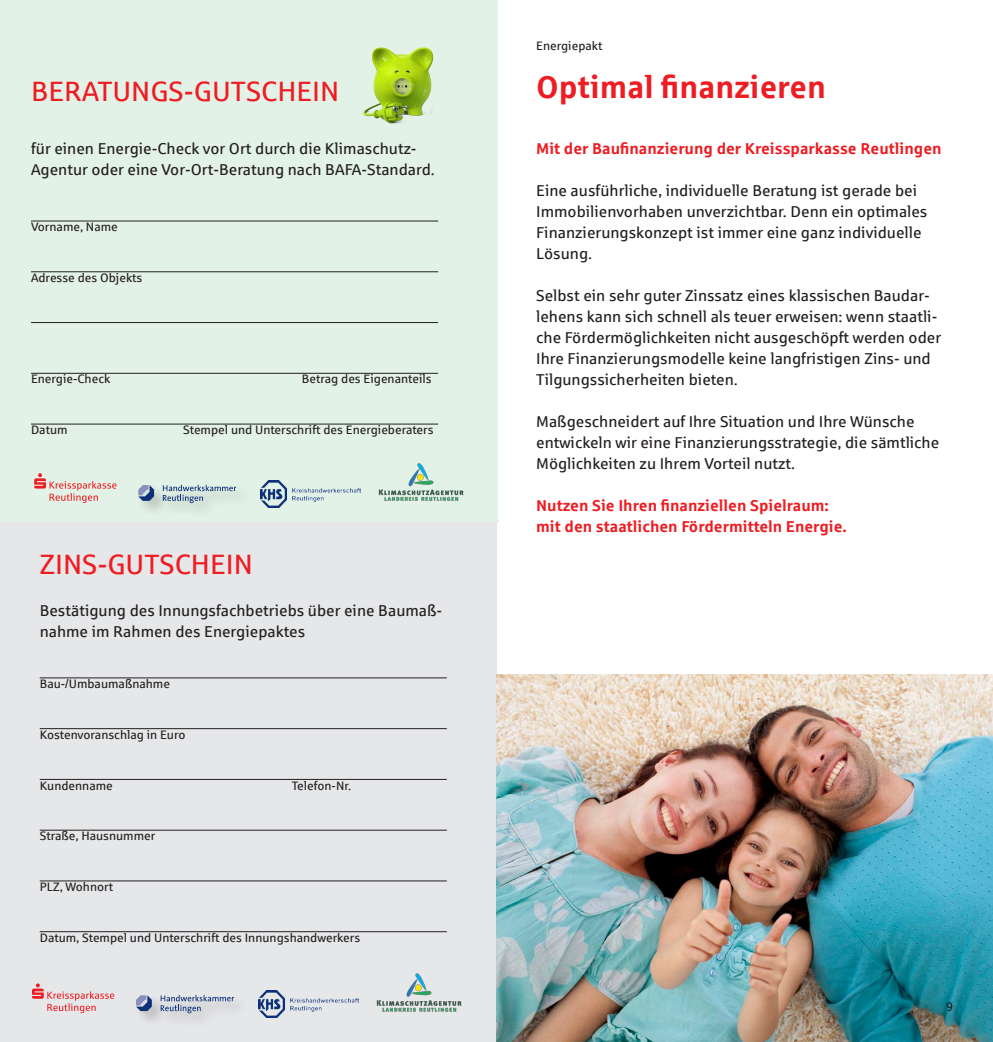
<style>
.page{position:relative;width:993px;height:1042px;background:#fff}
.page>*{position:absolute;margin:0;border:0;box-sizing:border-box;transform-origin:0 0}
.Einleitung_und_Ueber{font:700 31.5px "Sparkasse Rg";color:#ee1d23}
.Fliesstext{font:28px "Sparkasse Rg";color:#ee1d23}
.Fliesstext-2{font:15.75px/21px "Sparkasse Rg";color:#231f20}
.Fliesstext-3{font:700 15.75px/21px "Sparkasse Rg";color:#ee1d23}
.Fliesstext-4{font:12.25px "Sparkasse Rg";color:#231f20}
.Kolumnentitel_und_Pa{font:12.25px "Sparkasse Rg";color:#231f20}
</style>
<div class="page">
<div style="left:0;top:521px;width:496px;height:521px;background:#e6e7e9"></div>
<hr style="left:40px;top:677px;width:406px;height:1px;background:#231f20">
<hr style="left:40px;top:728px;width:406px;height:1px;background:#231f20">
<hr style="left:40px;top:779px;width:406px;height:1px;background:#231f20">
<hr style="left:40px;top:830px;width:406px;height:1px;background:#231f20">
<hr style="left:40px;top:880px;width:406px;height:1px;background:#231f20">
<hr style="left:40px;top:931px;width:406px;height:1px;background:#231f20">
<img style="left:496px;top:675px;width:496px;height:367px">
<div style="left:0;top:0;width:497px;height:522px;background:#e3f2e7"></div>
<hr style="left:31px;top:221px;width:407px;height:1px;background:#231f20">
<hr style="left:31px;top:271px;width:407px;height:1px;background:#231f20">
<hr style="left:31px;top:322px;width:407px;height:1px;background:#231f20">
<hr style="left:31px;top:373px;width:407px;height:1px;background:#231f20">
<hr style="left:31px;top:424px;width:407px;height:1px;background:#231f20">
<img style="left:363px;top:47px;width:71px;height:77px">
<svg style="left:32px;top:983px;width:82px;height:30px"></svg>
<img style="left:258px;top:990px;width:100px;height:27px">
<img style="left:376px;top:973px;width:86px;height:39px">
<div style="left:134px;top:993px;width:114px;height:34px;background:#231f20;opacity:.25"></div>
<svg style="left:136px;top:995px;width:16px;height:16px"></svg>
<svg style="left:160px;top:995px;width:74px;height:18px"></svg>
<svg style="left:34px;top:473px;width:82px;height:30px"></svg>
<img style="left:260px;top:480px;width:100px;height:27px">
<img style="left:378px;top:463px;width:86px;height:38px">
<div style="left:136px;top:482px;width:114px;height:35px;background:#231f20;opacity:.25"></div>
<svg style="left:138px;top:485px;width:16px;height:16px"></svg>
<svg style="left:163px;top:485px;width:73px;height:18px"></svg>
<p class="Fliesstext" style="left:31px;top:74px;width:310px">BERATUNGS-GUTSCHEIN</p>
<p class="Fliesstext-2" style="left:31px;top:138px;width:405px">für einen Energie-Check vor Ort durch die Klimaschutz-<br>Agentur oder eine Vor-Ort-Beratung nach BAFA-Standard.</p>
<p class="Fliesstext-4" style="left:31px;top:219px;width:88px">Vorname, Name</p>
<p class="Fliesstext-4" style="left:31px;top:270px;width:113px">Adresse des Objekts</p>
<p class="Fliesstext-4" style="left:31px;top:372px;width:81px">Energie-Check</p>
<p class="Fliesstext-4" style="left:302px;top:372px;width:131px">Betrag des Eigenanteils</p>
<p class="Fliesstext-4" style="left:31px;top:422px;width:38px">Datum</p>
<p class="Fliesstext-4" style="left:183px;top:422px;width:252px">Stempel und Unterschrift des Energieberaters</p>
<p class="Fliesstext" style="left:40px;top:547px;width:214px">ZINS-GUTSCHEIN</p>
<p class="Fliesstext-2" style="left:40px;top:600px;width:404px">Bestätigung des Innungsfachbetriebs über eine Baumaß&shy;nahme im Rahmen des Energiepaktes</p>
<p class="Fliesstext-4" style="left:40px;top:676px;width:132px">Bau-/Umbaumaßnahme</p>
<p class="Fliesstext-4" style="left:40px;top:727px;width:147px">Kostenvoranschlag in Euro</p>
<p class="Fliesstext-4" style="left:40px;top:778px;width:75px">Kundenname</p>
<p class="Fliesstext-4" style="left:292px;top:778px;width:61px">Telefon-Nr.</p>
<p class="Fliesstext-4" style="left:40px;top:828px;width:117px">Straße, Hausnummer</p>
<p class="Fliesstext-4" style="left:40px;top:879px;width:75px">PLZ, Wohnort</p>
<p class="Fliesstext-4" style="left:40px;top:930px;width:322px">Datum, Stempel und Unterschrift des Innungshandwerkers</p>
<p class="Fliesstext-4" style="left:536px;top:38px;width:68px">Energiepakt</p>
<p class="Einleitung_und_Ueber" style="left:536px;top:67px;width:291px">Optimal finanzieren</p>
<p class="Fliesstext-3" style="left:536px;top:138px;width:407px">Mit der Baufinanzierung der Kreissparkasse Reutlingen</p>
<p class="Fliesstext-2" style="left:536px;top:180px;width:392px">Eine ausführliche, individuelle Beratung ist gerade bei Immobilienvorhaben unverzichtbar. Denn ein optimales Finanzierungskonzept ist immer eine ganz individuelle Lösung.</p>
<p class="Fliesstext-2" style="left:536px;top:285px;width:406px">Selbst ein sehr guter Zinssatz eines klassischen Baudar&shy;lehens kann sich schnell als teuer erweisen: wenn staatli&shy;che Fördermöglichkeiten nicht ausgeschöpft werden oder Ihre Finanzierungsmodelle keine langfristigen Zins- und Tilgungssicherheiten bieten.</p>
<p class="Fliesstext-2" style="left:536px;top:411px;width:404px">Maßgeschneidert auf Ihre Situation und Ihre Wünsche entwickeln wir eine Finanzierungsstrategie, die sämtliche<br>Möglichkeiten zu Ihrem Vorteil nutzt.</p>
<p class="Fliesstext-3" style="left:536px;top:495px;width:312px">Nutzen Sie Ihren finanziellen Spielraum: mit den staatlichen Fördermitteln Energie.</p>
<p class="Kolumnentitel_und_Pa" style="left:945px;top:999px;width:9px">9</p>
</div>
